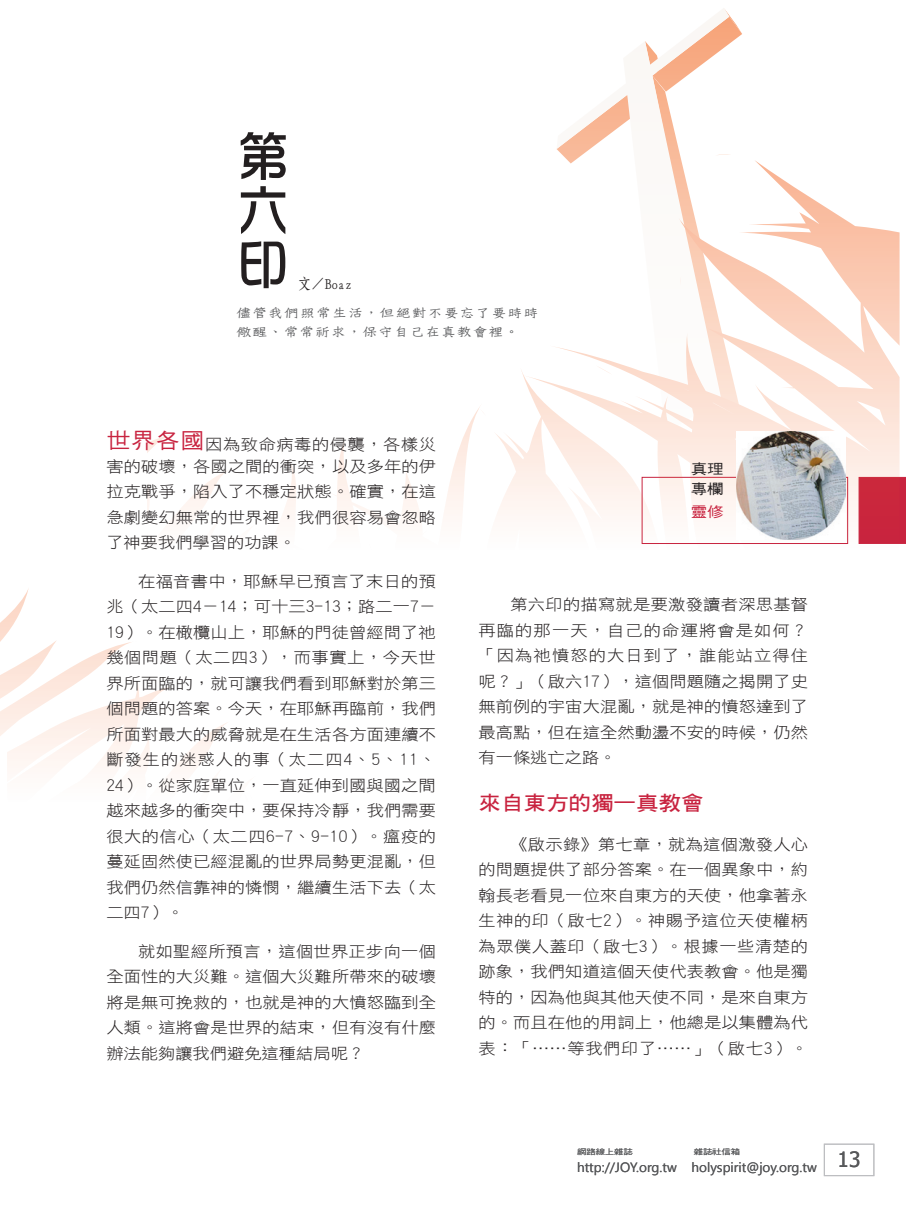
<style>
.page{position:relative;width:906px;height:1217px;background:#fff}
.page>*{position:absolute;margin:0;border:0;box-sizing:border-box;transform-origin:0 0}
.題目{font:54px/54px "DF Hua Zong W5 WIN BF";color:#231f20;text-align:justify}
.t1{font:21px "Tahoma";color:#57585a}
.大標{font:20.25px "DF Hei W7 WIN BF";color:#c8233f;scale:1.11 1}
.Normal-首段{font:15.6px/25.5px "DF Hei W3 WIN BF";letter-spacing:.005em;color:#231f20;text-align:justify;scale:1.11 1}
.作者{font:15px "DF Fang Song W6 WIN BF";color:#231f20;scale:.9 1}
.眉批{font:14.1px/18.9px "DF Tie Xian W3 WIN BF";letter-spacing:.01em;color:#57585a;scale:1.11 1}
.t2{font:14.1px/19.8px "DF Hei W5 WIN BF";color:#231f20;scale:1.18 1}
.t3{font:14.1px "DF Hei W5 WIN BF";color:#c8233f;scale:1.18 1}
.t4{font:13.5px "Segoe UI";color:#57585a}
.t5{font:7.5px "DF Hei W5 WIN BF";letter-spacing:-.015em;color:#57585a;scale:1.25 1}
.s1{font-family:"DF Hei W5 WIN BF";font-size:21.6px;color:#c8233f}
</style>
<div class="page">
<svg style="left:899px;top:477px;width:7px;height:66px"></svg>
<svg style="left:282px;top:160px;width:617px;height:384px"></svg>
<svg style="left:556px;top:8px;width:191px;height:410px"></svg>
<svg style="left:757px;top:359px;width:17px;height:1px"></svg>
<svg style="left:480px;top:409px;width:6px;height:7px"></svg>
<svg style="left:554px;top:481px;width:6px;height:7px"></svg>
<svg style="left:7px;top:435px;width:220px;height:333px"></svg>
<svg style="left:0;top:587px;width:142px;height:149px"></svg>
<div style="left:824px;top:1143px;width:50px;height:32px;border:1px solid #bcbdc0"></div>
<img style="left:736px;top:432px;width:109px;height:107px">
<p class="題目" style="left:236px;top:129px;width:51px">第六印</p>
<p class="作者" style="left:298px;top:276px;width:61px">文／Boaz</p>
<p class="眉批" style="left:236px;top:303px;width:274px">儘管我們照常生活，但絕對不要忘了要時時儆醒、常常祈求，保守自己在真教會裡。</p>
<p class="Normal-首段" style="left:106px;top:432px;width:298px;line-height:22.2px"><span class="s1">世界各國</span>因為致命病毒的侵襲，各樣災害的破壞，各國之間的衝突，以及多年的伊</p>
<p class="Normal-首段" style="left:106px;top:478px;width:298px">拉克戰爭，陷入了不穩定狀態。確實，在這急劇變幻無常的世界裡，我們很容易會忽略了神要我們學習的功課。</p>
<p class="Normal-首段" style="left:106px;top:568px;width:298px;text-indent:32px">在福音書中，耶穌早已預言了末日的預兆（太二四4－14；可十三3-13；路二一7－19）。在橄欖山上，耶穌的門徒曾經問了祂幾個問題（太二四3），而事實上，今天世界所面臨的，就可讓我們看到耶穌對於第三個問題的答案。今天，在耶穌再臨前，我們所面對最大的威脅就是在生活各方面連續不斷發生的迷惑人的事（太二四4、5、11、24）。從家庭單位，一直延伸到國與國之間越來越多的衝突中，要保持冷靜，我們需要很大的信心（太二四6-7、9-10）。瘟疫的蔓延固然使已經混亂的世界局勢更混亂，但我們仍然信靠神的憐憫，繼續生活下去（太二四7）。</p>
<p class="Normal-首段" style="left:106px;top:937px;width:298px;text-indent:32px">就如聖經所預言，這個世界正步向一個全面性的大災難。這個大災難所帶來的破壞將是無可挽救的，也就是神的大憤怒臨到全人類。這將會是世界的結束，但有沒有什麼辦法能夠讓我們避免這種結局呢？</p>
<p class="t2" style="left:691px;top:458px;width:29px">真理專欄</p>
<p class="t3" style="left:691px;top:505px;width:29px">靈修</p>
<p class="Normal-首段" style="left:478px;top:591px;width:298px;text-indent:32px">第六印的描寫就是要激發讀者深思基督再臨的那一天，自己的命運將會是如何？「因為祂憤怒的大日到了，誰能站立得住呢？」（啟六17），這個問題隨之揭開了史無前例的宇宙大混亂，就是神的憤怒達到了最高點，但在這全然動盪不安的時候，仍然有一條逃亡之路。</p>
<p class="大標" style="left:478px;top:792px;width:204px">來自東方的獨一真教會</p>
<p class="Normal-首段" style="left:478px;top:831px;width:298px;text-indent:32px">《啟示錄》第七章，就為這個激發人心的問題提供了部分答案。在一個異象中，約翰長老看見一位來自東方的天使，他拿著永生神的印（啟七2）。神賜予這位天使權柄為眾僕人蓋印（啟七3）。根據一些清楚的跡象，我們知道這個天使代表教會。他是獨特的，因為他與其他天使不同，是來自東方的。而且在他的用詞上，他總是以集體為代表：「……等我們印了……」（啟七3）。</p>
<p class="t5" style="left:577px;top:1147px;width:46px">網路線上雜誌</p>
<p class="t5" style="left:694px;top:1147px;width:39px">雜誌社信箱</p>
<p class="t4" style="left:577px;top:1157px;width:241px">http://JOY.org.tw holyspirit@joy.org.tw</p>
<p class="t1" style="left:837px;top:1144px;width:24px">13</p>
</div>
